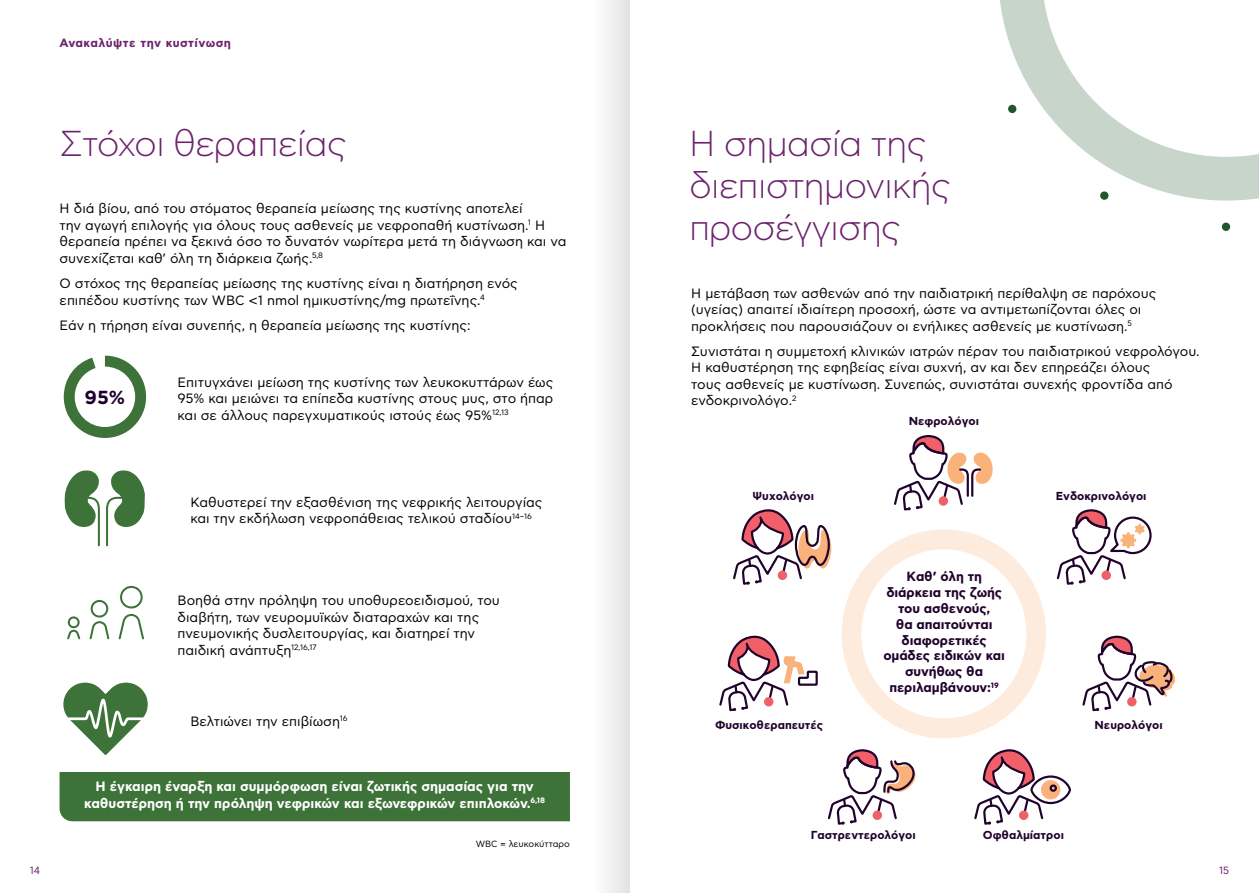
<style>
.page{position:relative;width:1259px;height:893px;background:#fff}
.page>*{position:absolute;margin:0;border:0;box-sizing:border-box;transform-origin:0 0}
.t1{font:300 36px/42px "Asty CF Std";letter-spacing:-.03em;color:#6c236c}
.t2{font:700 18.9px "Gotham";color:#20012c}
.t3{font:13.5px/16.5px "Asty CF Std";color:#000}
.t4{font:700 13.5px/16.5px "Asty CF Std";color:#fff;text-align:center}
.t5{font:700 13.2px/15.8px "Asty CF Std";letter-spacing:-.01em;color:#20032d;text-align:center}
.t6{font:700 12px "Asty CF Std";letter-spacing:.04em;color:#6c236c}
.t7{font:700 11.55px "Asty CF Std";color:#20032d}
.t8{font:10.5px "Asty CF Std";color:#6c236c}
.t9{font:9px "Asty CF Std";color:#000}
</style>
<div class="page">
<div style="left:60px;top:772px;width:510px;height:49px;background:#3d7239"></div>
<svg style="left:894px;top:435px;width:99px;height:76px"></svg>
<div style="left:938px;top:496px;width:10px;height:10px;background:#ee6168;border-radius:50%"></div>
<svg style="left:828px;top:749px;width:87px;height:76px"></svg>
<div style="left:872px;top:810px;width:10px;height:10px;background:#ee6168;border-radius:50%"></div>
<div style="left:1040px;top:780px;width:20px;height:20px;background:#fab27b;border-radius:50%"></div>
<div style="left:1030px;top:775px;width:41px;height:29px;border:2px solid #20032d;border-radius:50%"></div>
<div style="left:1049px;top:784px;width:8px;height:8px;border:2px solid #20032d;border-radius:50%"></div>
<svg style="left:974px;top:749px;width:70px;height:76px"></svg>
<div style="left:1019px;top:810px;width:9px;height:10px;background:#ee6168;border-radius:50%"></div>
<svg style="left:733px;top:509px;width:98px;height:76px"></svg>
<div style="left:777px;top:571px;width:10px;height:9px;background:#ee6168;border-radius:50%"></div>
<svg style="left:1057px;top:509px;width:95px;height:76px"></svg>
<div style="left:1101px;top:571px;width:10px;height:9px;background:#ee6168;border-radius:50%"></div>
<svg style="left:1082px;top:635px;width:93px;height:77px"></svg>
<div style="left:1127px;top:697px;width:9px;height:9px;background:#ee6168;border-radius:50%"></div>
<svg style="left:719px;top:635px;width:99px;height:77px"></svg>
<div style="left:764px;top:697px;width:9px;height:9px;background:#ee6168;border-radius:50%"></div>
<svg style="left:841px;top:529px;width:205px;height:209px"></svg>
<svg style="left:64px;top:356px;width:82px;height:82px"></svg>
<svg style="left:67px;top:616px;width:13px;height:23px"></svg>
<svg style="left:120px;top:586px;width:23px;height:22px"></svg>
<svg style="left:119px;top:614px;width:25px;height:25px"></svg>
<svg style="left:89px;top:600px;width:20px;height:39px"></svg>
<svg style="left:63px;top:683px;width:85px;height:72px"></svg>
<svg style="left:64px;top:470px;width:36px;height:76px"></svg>
<svg style="left:106px;top:470px;width:39px;height:76px"></svg>
<svg style="left:1000px;top:0;width:259px;height:201px"></svg>
<div style="left:1008px;top:105px;width:8px;height:8px;background:#21572d;border-radius:50%"></div>
<div style="left:1100px;top:191px;width:8px;height:9px;background:#21572d;border-radius:50%"></div>
<div style="left:1221px;top:223px;width:9px;height:8px;background:#21572d;border-radius:50%"></div>
<div style="left:593px;top:0;width:36px;height:893px;background:linear-gradient(to right,#fff,#e4e4e4)"></div>
<p class="t6" style="left:60px;top:36px;width:173px">Ανακαλύψτε την κυστίνωση</p>
<h1 class="t1" style="left:60px;top:124px;width:289px">Στόχοι θεραπείας</h1>
<p class="t3" style="left:60px;top:201px;width:508px">Η διά βίου, από του στόματος θεραπεία μείωσης της κυστίνης αποτελεί<br>την αγωγή επιλογής για όλους τους ασθενείς με νεφροπαθή κυστίνωση.<sup>1</sup> Η θεραπεία πρέπει να ξεκινά όσο το δυνατόν νωρίτερα μετά τη διάγνωση και να συνεχίζεται καθ’ όλη τη διάρκεια ζωής.<sup>5,8</sup></p>
<p class="t3" style="left:60px;top:275px;width:460px">Ο στόχος της θεραπείας μείωσης της κυστίνης είναι η διατήρηση ενός επιπέδου κυστίνης των WBC &lt;1 nmol ημικυστίνης/mg πρωτεΐνης.<sup>4</sup></p>
<p class="t3" style="left:60px;top:317px;width:412px">Εάν η τήρηση είναι συνεπής, η θεραπεία μείωσης της κυστίνης:</p>
<h2 class="t2" style="left:85px;top:384px;width:42px">95%</h2>
<p class="t3" style="left:178px;top:374px;width:377px;text-align:justify">Επιτυγχάνει μείωση της κυστίνης των λευκοκυττάρων έως 95% και μειώνει τα επίπεδα κυστίνης στους μυς, στο ήπαρ και σε άλλους παρεγχυματικούς ιστούς έως 95%<sup>12,13</sup></p>
<p class="t3" style="left:190px;top:494px;width:354px">Καθυστερεί την εξασθένιση της νεφρικής λειτουργίας και την εκδήλωση νεφροπάθειας τελικού σταδίου<sup>14–16</sup></p>
<p class="t3" style="left:178px;top:593px;width:324px">Βοηθά στην πρόληψη του υποθυρεοειδισμού, του διαβήτη, των νευρομυϊκών διαταραχών και της πνευμονικής δυσλειτουργίας, και διατηρεί την παιδική ανάπτυξη<sup>12,16,17</sup></p>
<p class="t3" style="left:190px;top:713px;width:159px">Βελτιώνει την επιβίωση<sup>16</sup></p>
<p class="t4" style="left:84px;top:779px;width:462px">Η έγκαιρη έναρξη και συμμόρφωση είναι ζωτικής σημασίας για την καθυστέρηση ή την πρόληψη νεφρικών και εξωνεφρικών επιπλοκών.<sup>6,18</sup></p>
<p class="t9" style="left:476px;top:839px;width:96px">WBC = λευκοκύτταρο</p>
<h1 class="t1" style="left:689px;top:124px;width:264px">Η σημασία της διεπιστημονικής προσέγγισης</h1>
<p class="t3" style="left:691px;top:285px;width:467px">Η μετάβαση των ασθενών από την παιδιατρική περίθαλψη σε παρόχους (υγείας) απαιτεί ιδιαίτερη προσοχή, ώστε να αντιμετωπίζονται όλες οι προκλήσεις που παρουσιάζουν οι ενήλικες ασθενείς με κυστίνωση.<sup>5</sup></p>
<p class="t3" style="left:691px;top:343px;width:510px">Συνιστάται η συμμετοχή κλινικών ιατρών πέραν του παιδιατρικού νεφρολόγου.<br>Η καθυστέρηση της εφηβείας είναι συχνή, αν και δεν επηρεάζει όλους<br>τους ασθενείς με κυστίνωση. Συνεπώς, συνιστάται συνεχής φροντίδα από ενδοκρινολόγο.<sup>2</sup></p>
<p class="t7" style="left:752px;top:490px;width:63px">Ψυχολόγοι</p>
<p class="t7" style="left:715px;top:718px;width:110px">Φυσικοθεραπευτές</p>
<p class="t7" style="left:908px;top:414px;width:72px">Νεφρολόγοι</p>
<p class="t5" style="left:883px;top:570px;width:123px">Καθ’ όλη τη διάρκεια της ζωής του ασθενούς,<br>θα απαιτούνται διαφορετικές ομάδες ειδικών και συνήθως θα περιλαμβάνουν:<sup>19</sup></p>
<p class="t7" style="left:1055px;top:490px;width:92px">Ενδοκρινολόγοι</p>
<p class="t7" style="left:1094px;top:718px;width:70px">Νευρολόγοι</p>
<p class="t7" style="left:810px;top:829px;width:107px">Γαστρεντερολόγοι</p>
<p class="t7" style="left:982px;top:829px;width:83px">Οφθαλμίατροι</p>
<p class="t8" style="left:30px;top:864px;width:12px">14</p>
<p class="t8" style="left:1219px;top:864px;width:12px">15</p>
</div>
